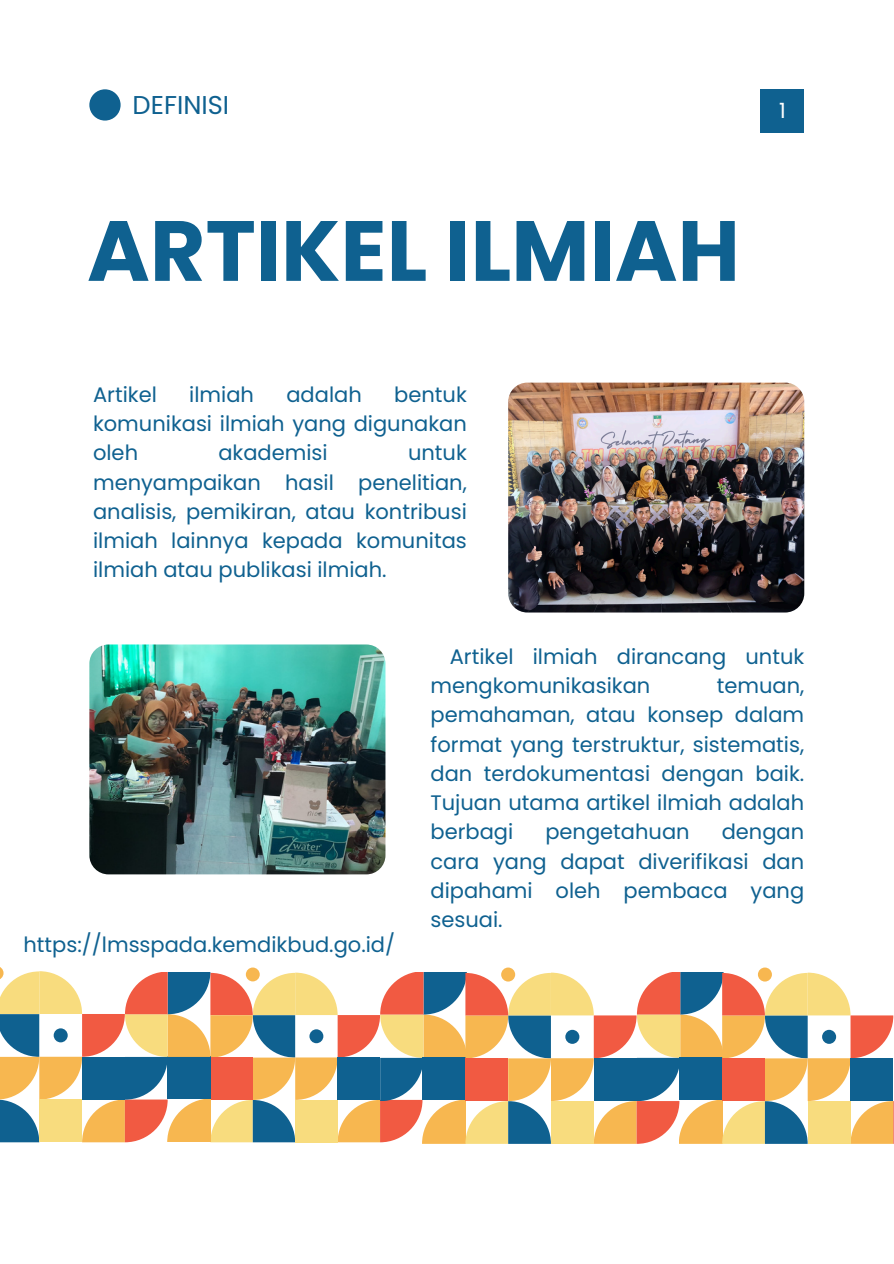
<style>
.page{position:relative;width:894px;height:1264px;background:#fff}
.page>*{position:absolute;margin:0;border:0;box-sizing:border-box;transform-origin:0 0}
.t1{font:700 85.2px "Poppins";color:#0f6190}
.t2{font:25.8px "Poppins";color:#0f6190}
.t3{font:21px/29.2px "Poppins";color:#0f6190;text-align:justify}
.t4{font:21px "Poppins";color:#fff}
</style>
<div class="page">
<svg style="left:0;top:967px;width:894px;height:176px"></svg>
<div style="left:850px;top:1058px;width:43px;height:43px;background:#0f6190"></div>
<div style="left:807px;top:1101px;width:43px;height:42px;background:#f8dc7e"></div>
<div style="left:821px;top:1029px;width:14px;height:14px;background:#0f6190;border-radius:50%"></div>
<div style="left:760px;top:89px;width:44px;height:44px;background:#0f6190"></div>
<div style="left:89px;top:89px;width:32px;height:32px;background:#0f6190;border-radius:50%"></div>
<img style="left:508px;top:382px;width:296px;height:230px;border-radius:19px">
<img style="left:89px;top:644px;width:296px;height:230px;border-radius:19px">
<p class="t2" style="left:133px;top:87px;width:98px">DEFINISI</p>
<p class="t4" style="left:778px;top:96px;width:8px">1</p>
<p class="t1" style="left:87px;top:191px;width:654px">ARTIKEL ILMIAH</p>
<p class="t3" style="left:93px;top:380px;width:65px">Artikel</p>
<p class="t3" style="left:189px;top:380px;width:66px">ilmiah</p>
<p class="t3" style="left:286px;top:380px;width:77px">adalah</p>
<p class="t3" style="left:93px;top:380px;width:375px;text-indent:301px">bentuk komunikasi ilmiah yang digunakan oleh</p>
<p class="t3" style="left:218px;top:438px;width:111px">akademisi</p>
<p class="t3" style="left:93px;top:438px;width:375px;text-indent:315px">untuk menyampaikan hasil penelitian, analisis, pemikiran, atau kontribusi ilmiah lainnya kepada komunitas ilmiah atau publikasi ilmiah.</p>
<p class="t3" style="left:23px;top:930px;width:373px">https://lmsspada.kemdikbud.go.id/</p>
<h1 class="t3" style="left:430px;top:641px;width:375px;text-indent:19px">Artikel ilmiah dirancang untuk mengkomunikasikan</h1>
<h1 class="t3" style="left:430px;top:671px;width:375px;text-indent:286px">temuan, pemahaman, atau konsep dalam format yang terstruktur, sistematis, dan terdokumentasi dengan baik.<br>Tujuan utama artikel ilmiah adalah berbagi</h1>
<h1 class="t3" style="left:430px;top:817px;width:375px;text-indent:291px">dengan cara yang dapat diverifikasi dan dipahami oleh pembaca yang sesuai.</h1>
<h1 class="t3" style="left:545px;top:817px;width:146px">pengetahuan</h1>
</div>
